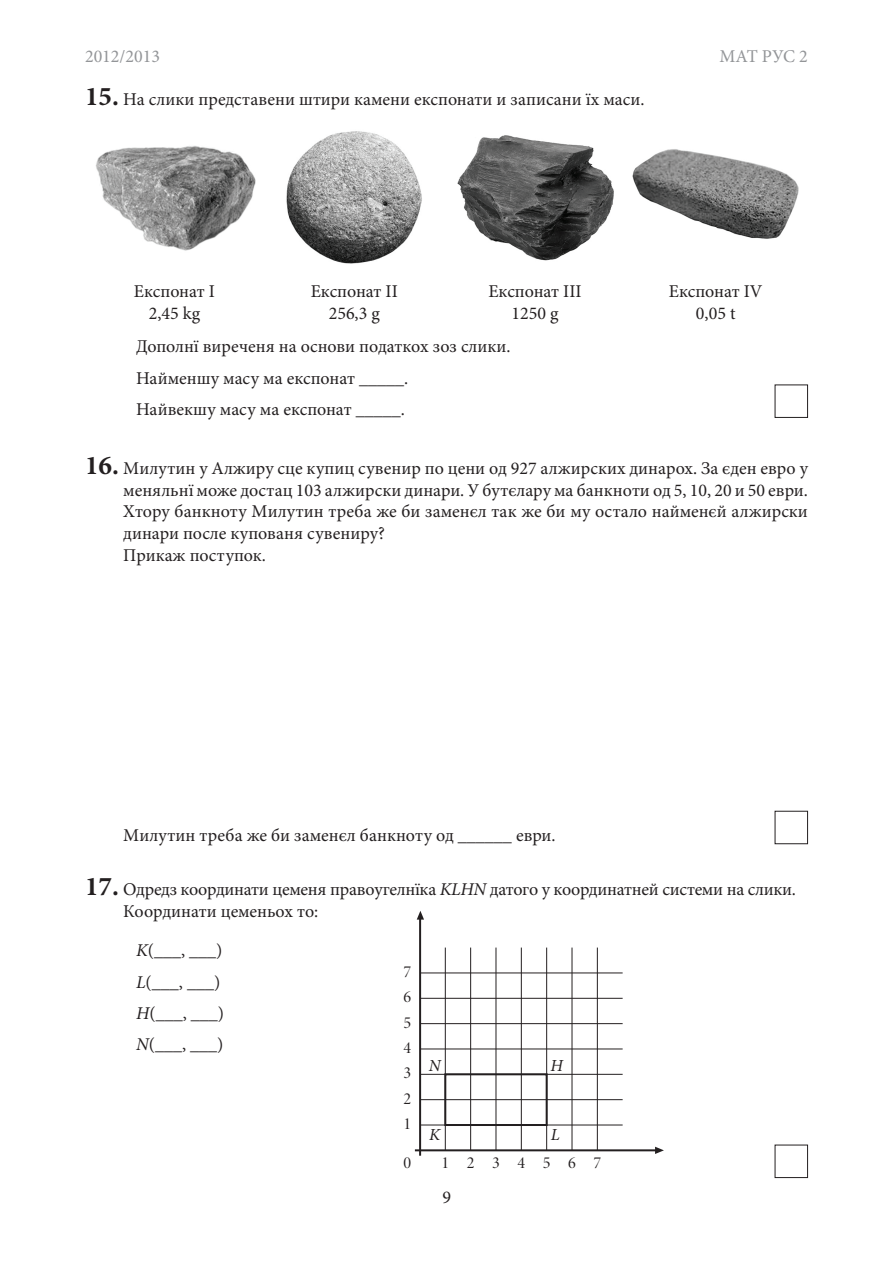
<style>
.page{position:relative;width:893px;height:1263px;background:#fff}
.page>*{position:absolute;margin:0;border:0;box-sizing:border-box;transform-origin:0 0}
.t1{font:18px/21.6px "Minion Pro";color:#231f20;text-align:center}
.t2{font:18px "Minion Pro";color:#939598}
.t3{font:16.8px "Minion Pro Disp";letter-spacing:1.045em;color:#231f20}
.t4{font:italic 16.8px "Minion Pro";color:#231f20}
.s1{font-weight:700;font-size:27px}
.s2{font-style:italic}
</style>
<div class="page">
<img style="left:96px;top:146px;width:160px;height:105px">
<img style="left:286px;top:131px;width:136px;height:133px">
<img style="left:457px;top:135px;width:157px;height:126px">
<img style="left:632px;top:149px;width:167px;height:90px">
<hr style="left:416px;top:1149px;width:242px;height:2px;background:#231f20">
<svg style="left:655px;top:1147px;width:9px;height:7px"></svg>
<hr style="left:419px;top:916px;width:2px;height:239px;background:#231f20">
<svg style="left:417px;top:911px;width:7px;height:8px"></svg>
<hr style="left:420px;top:1124px;width:203px;height:1px;background:#231f20">
<hr style="left:420px;top:1099px;width:203px;height:1px;background:#231f20">
<hr style="left:420px;top:1074px;width:203px;height:1px;background:#231f20">
<hr style="left:420px;top:1048px;width:203px;height:1px;background:#231f20">
<hr style="left:420px;top:1023px;width:203px;height:1px;background:#231f20">
<hr style="left:420px;top:998px;width:203px;height:1px;background:#231f20">
<hr style="left:420px;top:972px;width:203px;height:1px;background:#231f20">
<hr style="left:445px;top:947px;width:1px;height:203px;background:#231f20">
<hr style="left:470px;top:947px;width:1px;height:203px;background:#231f20">
<hr style="left:496px;top:947px;width:1px;height:203px;background:#231f20">
<hr style="left:521px;top:947px;width:1px;height:203px;background:#231f20">
<hr style="left:546px;top:947px;width:1px;height:203px;background:#231f20">
<hr style="left:572px;top:947px;width:1px;height:203px;background:#231f20">
<hr style="left:597px;top:947px;width:1px;height:203px;background:#231f20">
<div style="left:444px;top:1073px;width:104px;height:53px;border:2px solid #231f20"></div>
<div style="left:775px;top:811px;width:33px;height:33px;border:1px solid #231f20"></div>
<div style="left:775px;top:1145px;width:33px;height:33px;border:1px solid #231f20"></div>
<div style="left:775px;top:384px;width:33px;height:34px;border:1px solid #231f20"></div>
<p class="t2" style="left:85px;top:44px;width:77px">2012/2013</p>
<p class="t2" style="left:719px;top:44px;width:90px">МАТ РУС 2</p>
<p class="t1" style="left:85px;top:88px;width:561px"><span class="s1">15.</span> На слики представени штири камени експонати и записани їх маси.</p>
<p class="t1" style="left:134px;top:281px;width:83px">Експонат I<br>2,45 kg</p>
<p class="t1" style="left:311px;top:281px;width:89px">Експонат II<br>256,3 g</p>
<p class="t1" style="left:488px;top:281px;width:95px">Експонат III<br>1250 g</p>
<p class="t1" style="left:669px;top:281px;width:95px">Експонат IV<br>0,05 t</p>
<p class="t1" style="left:136px;top:331px;width:376px;line-height:31.2px;text-align:left">Дополнї виреченя на основи податкох зоз слики.<br>Найменшу масу ма експонат _____.<br>Найвекшу масу ма експонат _____.</p>
<p class="t1" style="left:123px;top:458px;width:686px;text-align:left;text-indent:-38px"><span class="s1">16.</span> Милутин у Алжиру сце купиц сувенир по цени од 927 алжирских динарох. За єден евро у меняльнї може достац 103 алжирски динари. У бутєлару ма банкноти од 5, 10, 20 и 50 еври.<br>Хтору банкноту Милутин треба же би заменєл так же би му остало найменєй алжирски динари после купованя сувениру?<br>Прикаж поступок.</p>
<p class="t1" style="left:123px;top:825px;width:434px">Милутин треба же би заменєл банкноту од ______ еври.</p>
<p class="t1" style="left:123px;top:879px;width:674px;text-align:left;text-indent:-38px"><span class="s1">17.</span> Одредз координати цеменя правоугелнїка <span class="s2">KLHN</span> датого у координатней системи на слики.<br>Координати цеменьох то:</p>
<p class="t1" style="left:136px;top:935px;width:90px;line-height:31.2px;text-align:left"><span class="s2">K</span>(___, ___)<br><span class="s2">L</span>(___, ___)<br><span class="s2">H</span>(___, ___)<br><span class="s2">N</span>(___, ___)</p>
<p class="t3" style="left:404px;top:1088px;width:9px">2</p>
<p class="t3" style="left:404px;top:961px;width:9px">7</p>
<p class="t3" style="left:404px;top:987px;width:9px">6</p>
<p class="t3" style="left:404px;top:1013px;width:9px">5</p>
<p class="t3" style="left:404px;top:1038px;width:9px">4</p>
<p class="t4" style="left:429px;top:1054px;width:13px">N</p>
<p class="t4" style="left:550px;top:1054px;width:14px">H</p>
<p class="t3" style="left:404px;top:1063px;width:9px">3</p>
<p class="t3" style="left:404px;top:1114px;width:9px">1</p>
<p class="t4" style="left:429px;top:1123px;width:13px">K</p>
<p class="t4" style="left:551px;top:1123px;width:10px">L</p>
<p class="t3" style="left:404px;top:1152px;width:9px">0</p>
<p class="t3" style="left:441px;top:1152px;width:9px">1</p>
<p class="t1" style="left:442px;top:1187px;width:10px">9</p>
<p class="t3" style="left:467px;top:1152px;width:136px">234567</p>
</div>
